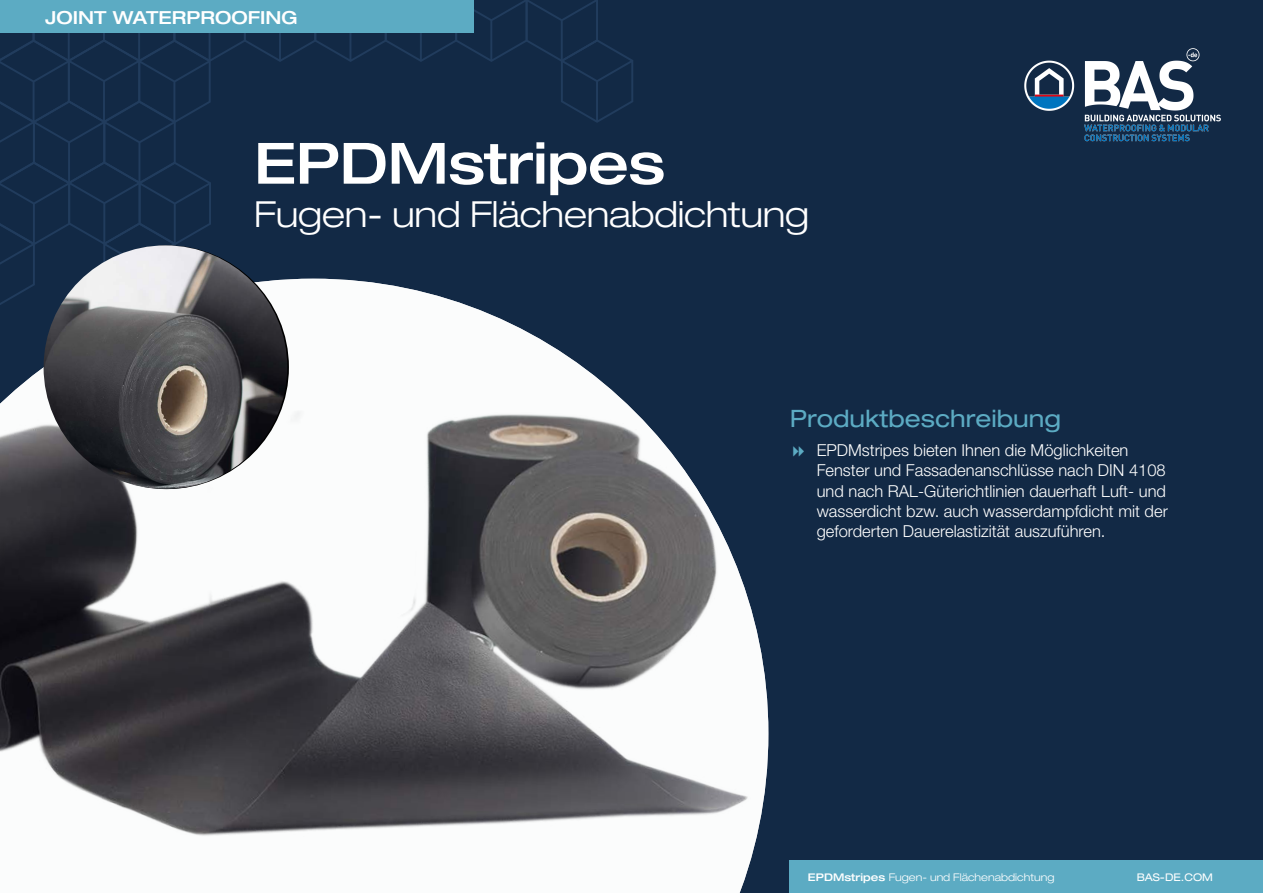
<style>
.page{position:relative;width:1263px;height:893px;background:#122945}
.page>*{position:absolute;margin:0;border:0;box-sizing:border-box;transform-origin:0 0}
.t1{font:500 expanded 57px "Helvetica Neue LT Std";letter-spacing:-.01em;color:#fff}
.t2{font:300 expanded 36px "Helvetica Neue LT Std";letter-spacing:-.01em;color:#fff}
.t3{font:expanded 24px "Helvetica Neue LT Std";color:#5cabc3}
.t4{font:500 expanded 18px "Helvetica Neue LT Std";color:#fff}
.t5{font:300 16.5px/20.2px "Helvetica Neue LT Std";color:#fff}
.t6{font:300 expanded 10.5px "Helvetica Neue LT Std";color:#fff}
.t7{font:expanded 10.5px "Helvetica Neue LT Std";color:#fff}
.s1{font-weight:500}
</style>
<div class="page">
<svg style="left:0;top:0;width:633px;height:279px"></svg>
<div style="left:790px;top:861px;width:473px;height:32px;background:#5cabc3"></div>
<svg style="left:0;top:279px;width:633px;height:131px;fill:#fbfcfc"></svg>
<div style="left:0;top:0;width:473px;height:32px;background:#5cabc3"></div>
<img style="left:0;top:410px;width:823px;height:483px">
<img style="left:44px;top:245px;width:243px;height:244px;border-radius:122px">
<img style="left:1024px;top:48px;width:197px;height:94px">
<svg style="left:793px;top:446px;width:11px;height:11px"></svg>
<p class="t4" style="left:45px;top:6px;width:254px">JOINT WATERPROOFING</p>
<h1 class="t1" style="left:254px;top:128px;width:413px">EPDMstripes</h1>
<h2 class="t2" style="left:254px;top:193px;width:557px">Fugen- und Flächenabdichtung</h2>
<h3 class="t3" style="left:790px;top:404px;width:273px">Produktbeschreibung</h3>
<p class="t5" style="left:817px;top:440px;width:353px">EPDMstripes bieten Ihnen die Möglichkeiten Fenster und Fassadenanschlüsse nach DIN 4108 und nach RAL-Güterichtlinien dauerhaft Luft- und wasserdicht bzw. auch wasserdampfdicht mit der geforderten Dauerelastizität auszuführen.</p>
<p class="t6" style="left:808px;top:870px;width:248px"><span class="s1">EPDMstripes</span> Fugen- und Flächenabdichtung</p>
<p class="t7" style="left:1137px;top:870px;width:78px">BAS-DE.COM</p>
</div>
